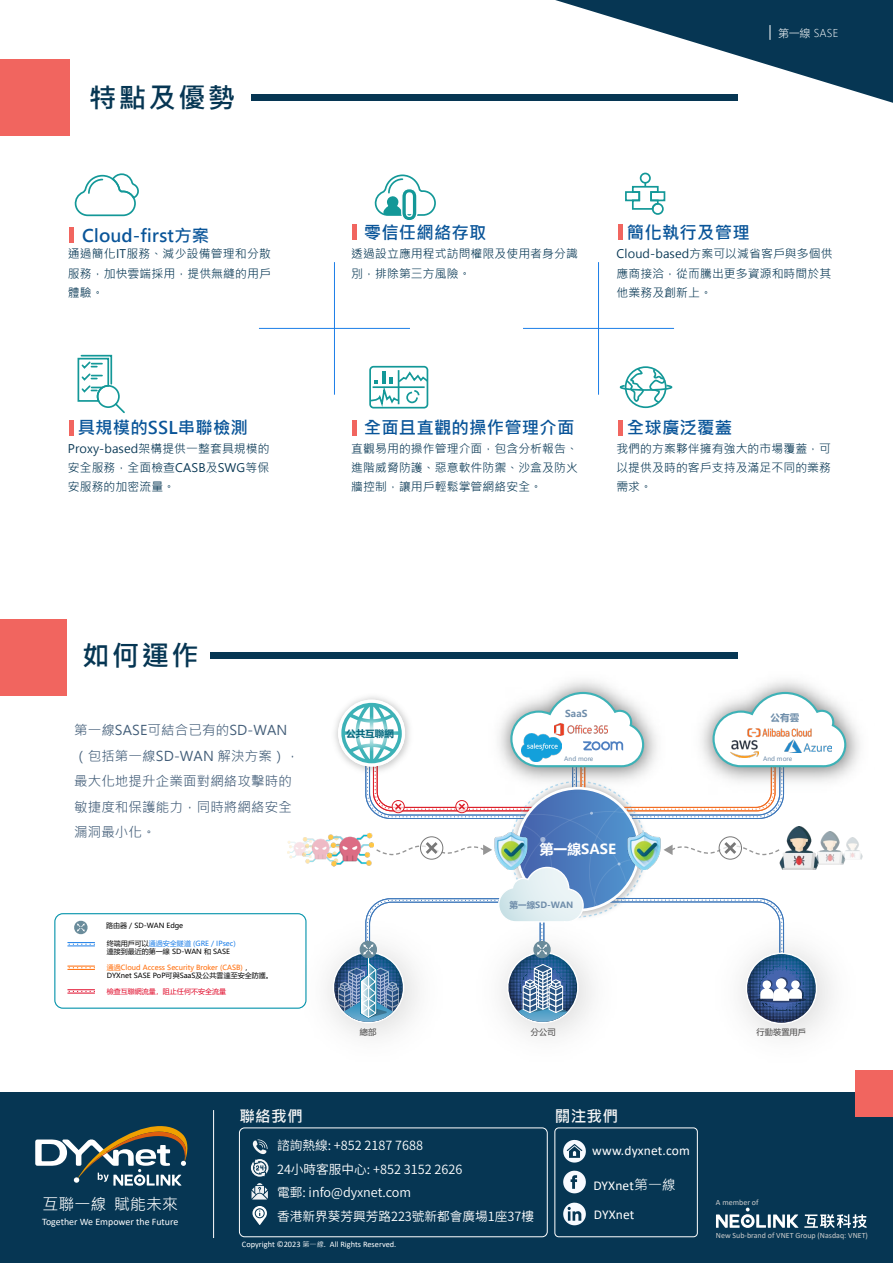
<style>
.page{position:relative;width:893px;height:1263px;background:#fff}
.page>*{position:absolute;margin:0;border:0;box-sizing:border-box;transform-origin:0 0}
.t1{font:700 27.6px "Microsoft Jheng Hei";letter-spacing:.075em;color:#063653}
.t2{font:700 17.4px "Microsoft Jheng Hei";letter-spacing:.01em;color:#0a5599}
.t3{font:15.9px "Microsoft Jheng Hei";color:#fff}
.t4{font:700 15.75px "Microsoft Jheng Hei";letter-spacing:.01em;color:#f5f5f5}
.t5{font:700 13.8px "Microsoft Ya Hei";color:#fff}
.t6{font:13.5px/25.5px "Microsoft Jheng Hei";letter-spacing:.01em;color:#425d78}
.t7{font:13.5px/29.1px "Calibri";letter-spacing:.01em;color:#fff}
.t8{font:600 12.6px/23.4px "Noto Sans CJ Ktc";color:#fff}
.t9{font:11.85px/19.5px "Microsoft Jheng Hei";letter-spacing:.01em;color:#063653;text-align:justify}
.t10{font:300 10.65px "Microsoft Ya Hei";letter-spacing:.01em;color:#fff}
.t11{font:9.9px "Calibri";color:#fff}
.t12{font:700 9.6px "Microsoft Ya Hei";color:#04667c}
.t13{font:700 9.6px "Microsoft Ya Hei";color:#6f8eaa}
.t14{font:700 9.45px "Microsoft Ya Hei";color:#6f8daa}
.t15{font:700 8.55px "Microsoft Ya Hei";color:#6f8daa}
.t16{font:8.4px "Calibri";color:#fff}
.t17{font:8.25px "Microsoft Ya Hei";color:#484747}
.t18{font:7.95px "Calibri";color:#cececd}
.t19{font:7.05px/7.9px "Microsoft Ya Hei";color:#ff6b06}
.t20{font:7.05px/7.9px "Microsoft Ya Hei";color:#020202}
.t21{font:7.05px "Microsoft Ya Hei";color:#e00727}
.t22{font:6.15px "Microsoft Ya Hei";color:#6f8daa}
.s1{color:#1c7ee8}
.s2{color:#020202}
.s3{font-family:"Microsoft Jheng Hei";font-size:13.95px}
.s4{font-family:"Microsoft Jheng Hei";font-size:7.2px}
</style>
<div class="page">
<div style="left:54px;top:913px;width:252px;height:96px;border:1px solid #0092aa;border-radius:8px"></div>
<svg style="left:67px;top:942px;width:28px;height:4px"></svg>
<svg style="left:67px;top:966px;width:28px;height:4px"></svg>
<svg style="left:67px;top:989px;width:28px;height:5px"></svg>
<svg style="left:74px;top:920px;width:14px;height:15px"></svg>
<div style="left:0;top:619px;width:67px;height:77px;background:#f1655f"></div>
<div style="left:625px;top:191px;width:15px;height:10px;border:2px solid #139898"></div>
<div style="left:650px;top:191px;width:15px;height:10px;border:2px solid #139898"></div>
<div style="left:640px;top:173px;width:11px;height:11px;border:2px solid #139898;border-radius:50%"></div>
<div style="left:652px;top:203px;width:12px;height:12px;border:2px solid #139898;border-radius:50%"></div>
<svg style="left:631px;top:183px;width:28px;height:28px"></svg>
<svg style="left:555px;top:0;width:338px;height:103px;fill:#063653"></svg>
<svg style="left:769px;top:25px;width:1px;height:15px"></svg>
<div style="left:0;top:1092px;width:893px;height:171px;background:#063653"></div>
<div style="left:855px;top:1070px;width:38px;height:46px;background:#f1655f"></div>
<div style="left:625px;top:366px;width:41px;height:42px;border:2px solid #139898;border-radius:50%"></div>
<svg style="left:619px;top:367px;width:54px;height:37px"></svg>
<svg style="left:372px;top:370px;width:57px;height:36px"></svg>
<div style="left:369px;top:366px;width:59px;height:43px;border:2px solid #139898;border-radius:3px"></div>
<hr style="left:398px;top:370px;width:1px;height:34px;background:#139898">
<svg style="left:77px;top:354px;width:48px;height:60px"></svg>
<svg style="left:375px;top:174px;width:61px;height:46px"></svg>
<div style="left:251px;top:94px;width:487px;height:7px;background:#063653"></div>
<div style="left:0;top:59px;width:70px;height:77px;background:#f1655f"></div>
<div style="left:211px;top:652px;width:527px;height:7px;background:#063653"></div>
<hr style="left:213px;top:1110px;width:1px;height:128px;background:#fff">
<svg style="left:804px;top:1214px;width:62px;height:14px"></svg>
<svg style="left:716px;top:1208px;width:82px;height:20px"></svg>
<div style="left:69px;top:227px;width:5px;height:16px;background:#f1655f"></div>
<hr style="left:352px;top:225px;width:4px;height:15px;background:#f1655f">
<div style="left:69px;top:421px;width:5px;height:15px;background:#f1655f"></div>
<hr style="left:352px;top:421px;width:4px;height:15px;background:#f1655f">
<div style="left:618px;top:225px;width:5px;height:15px;background:#f1655f"></div>
<div style="left:618px;top:421px;width:5px;height:15px;background:#f1655f"></div>
<hr style="left:334px;top:262px;width:1px;height:133px;background:#1c7ee8">
<hr style="left:259px;top:328px;width:151px;height:1px;background:#1c7ee8">
<hr style="left:598px;top:262px;width:1px;height:133px;background:#1c7ee8">
<hr style="left:523px;top:328px;width:151px;height:1px;background:#1c7ee8">
<svg style="left:75px;top:173px;width:64px;height:44px"></svg>
<svg style="left:35px;top:1126px;width:153px;height:60px"></svg>
<svg style="left:252px;top:1206px;width:15px;height:19px"></svg>
<svg style="left:251px;top:1183px;width:17px;height:17px"></svg>
<div style="left:555px;top:1128px;width:142px;height:109px;border:1px solid #fff;border-radius:4px"></div>
<div style="left:239px;top:1128px;width:308px;height:109px;border:1px solid #fff;border-radius:5px"></div>
<svg style="left:563px;top:1140px;width:23px;height:23px"></svg>
<svg style="left:563px;top:1171px;width:23px;height:22px"></svg>
<svg style="left:563px;top:1203px;width:23px;height:22px"></svg>
<svg style="left:251px;top:1139px;width:17px;height:38px"></svg>
<img style="left:283px;top:913px;width:119px;height:124px">
<img style="left:847px;top:837px;width:16px;height:22px">
<img style="left:287px;top:834px;width:44px;height:30px">
<svg style="left:331px;top:691px;width:516px;height:334px"></svg>
<h1 class="t1" style="left:89px;top:81px;width:148px">特點及優勢</h1>
<p class="t10" style="left:778px;top:26px;width:62px">第一線 SASE</p>
<h2 class="t2" style="left:82px;top:225px;width:129px">Cloud-first方案</h2>
<h2 class="t2" style="left:364px;top:222px;width:124px">零信任網絡存取</h2>
<p class="t9" style="left:68px;top:244px;width:205px">通過簡化IT服務、減少設備管理和分散服務，加快雲端採用，提供無縫的用戶體驗。</p>
<p class="t9" style="left:351px;top:244px;width:228px">透過設立應用程式訪問權限及使用者身分識別，排除第三方風險。</p>
<h2 class="t2" style="left:627px;top:222px;width:124px">簡化執行及管理</h2>
<p class="t9" style="left:616px;top:244px;width:217px">Cloud-based方案可以減省客戶與多個供應商接洽，從而騰出更多資源和時間於其他業務及創新上。</p>
<h2 class="t2" style="left:78px;top:416px;width:172px">具規模的SSL串聯檢測</h2>
<h2 class="t2" style="left:364px;top:416px;width:212px">全面且直觀的操作管理介面</h2>
<p class="t9" style="left:68px;top:438px;width:203px">Proxy-based架構提供一整套具規模的安全服務，全面檢查CASB及SWG等保安服務的加密流量。</p>
<p class="t9" style="left:351px;top:438px;width:228px">直觀易用的操作管理介面，包含分析報告、進階威脅防護、惡意軟件防禦、沙盒及防火牆控制，讓用戶輕鬆掌管網絡安全。</p>
<h2 class="t2" style="left:627px;top:416px;width:107px">全球廣泛覆蓋</h2>
<p class="t9" style="left:616px;top:438px;width:216px">我們的方案夥伴擁有強大的市場覆蓋，可以提供及時的客戶支持及滿足不同的業務需求。</p>
<h1 class="t1" style="left:82px;top:639px;width:118px">如何運作</h1>
<p class="t6" style="left:74px;top:718px;width:227px">第一線SASE可結合已有的SD-WAN（包括第一線SD-WAN 解決方案），最大化地提升企業面對網絡攻擊時的敏捷度和保護能力，同時將網絡安全漏洞最小化。</p>
<p class="t20" style="left:106px;top:922px;width:79px">路由器 / SD-WAN Edge</p>
<p class="t20" style="left:107px;top:939px;width:131px">终端用戶可以<span class="s1">通過安全隧道 (GRE / IPsec)</span>連接到最近的第一線 SD-WAN 和 SASE</p>
<p class="t19" style="left:107px;top:963px;width:168px">通過Cloud Access Security Broker (CASB) <span class="s2">，<br>DYXnet SASE PoP可與SaaS及公共雲達至安全防護。</span></p>
<p class="t21" style="left:107px;top:986px;width:121px">檢查互聯網流量，阻止任何不安全流量</p>
<p class="t12" style="left:346px;top:727px;width:49px">公共互聯網</p>
<p class="t17" style="left:360px;top:1027px;width:18px">總部</p>
<p class="t14" style="left:565px;top:707px;width:24px">SaaS</p>
<p class="t22" style="left:564px;top:755px;width:31px">And more</p>
<p class="t22" style="left:763px;top:755px;width:31px">And more</p>
<p class="t13" style="left:770px;top:710px;width:30px">公有雲</p>
<p class="t5" style="left:540px;top:839px;width:78px">第一線SASE</p>
<p class="t15" style="left:509px;top:899px;width:65px">第一線SD-WAN</p>
<p class="t17" style="left:531px;top:1027px;width:26px">分公司</p>
<p class="t17" style="left:757px;top:1027px;width:51px">行動裝置用戶</p>
<h3 class="t3" style="left:43px;top:1194px;width:137px">互聯一線 賦能未來</h3>
<p class="t11" style="left:42px;top:1215px;width:138px">Together We Empower the Future</p>
<h3 class="t4" style="left:239px;top:1107px;width:65px">聯絡我們</h3>
<h3 class="t4" style="left:555px;top:1107px;width:65px">關注我們</h3>
<p class="t7" style="left:592px;top:1135px;width:99px">www.dyxnet.com</p>
<p class="t7" style="left:593px;top:1170px;width:84px">DYXnet<span class="s3">第一線<br></span>DYXnet</p>
<p class="t8" style="left:277px;top:1134px;width:258px">諮詢熱線: +852 2187 7688<br>24小時客服中心: +852 3152 2626<br>電郵: info@dyxnet.com<br>香港新界葵芳興芳路223號新都會廣場1座37樓</p>
<p class="t16" style="left:242px;top:1239px;width:156px">Copyright ©2023 <span class="s4">第一線</span>. All Rights Reserved.</p>
<p class="t18" style="left:716px;top:1197px;width:44px">A member of</p>
<p class="t18" style="left:716px;top:1229px;width:154px">New Sub-brand of VNET Group (Nasdaq: VNET)</p>
</div>
